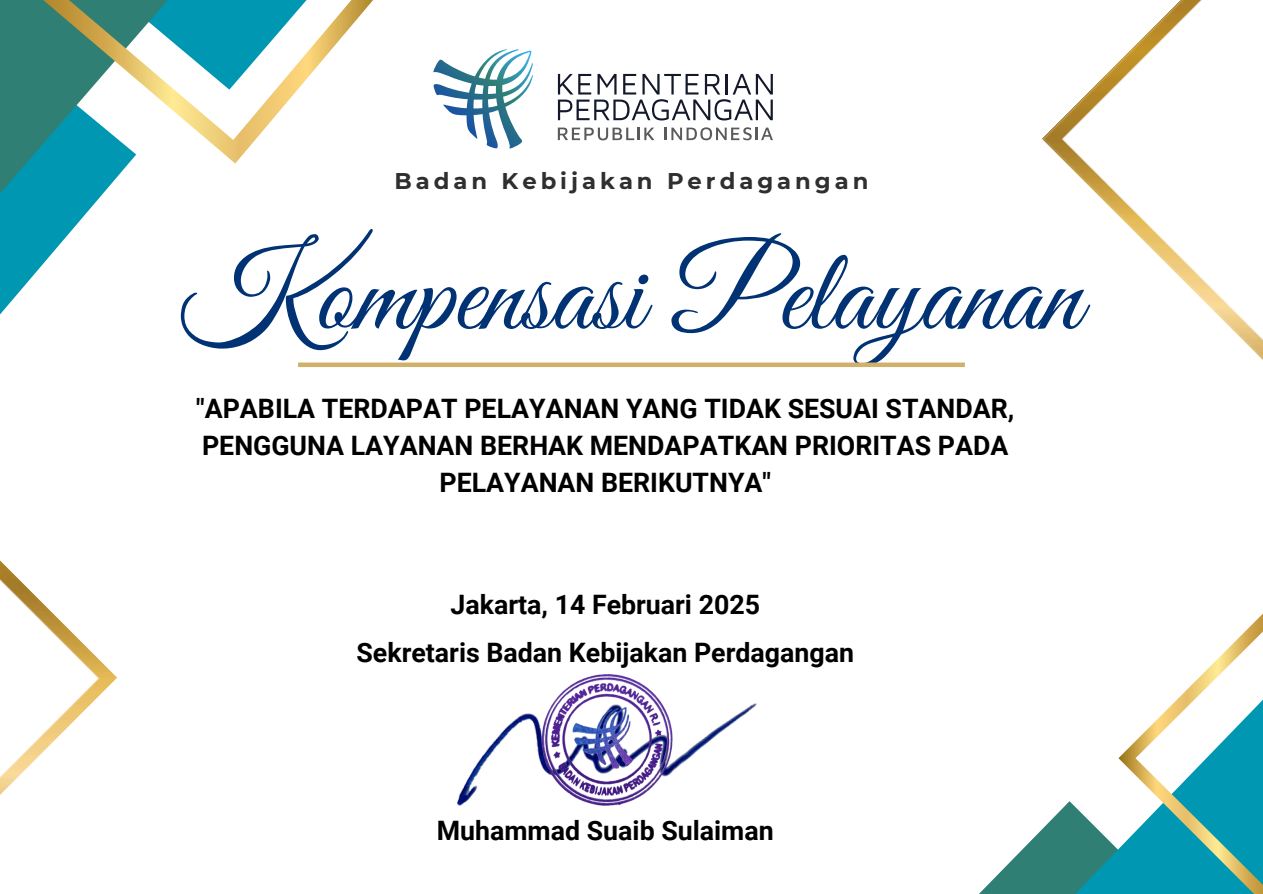
<style>
.page{position:relative;width:1263px;height:894px;background:#fff}
.page>*{position:absolute;margin:0;border:0;box-sizing:border-box;transform-origin:0 0}
.t1{font:117.45px "Great Vibes";color:#003274}
.t2{font:700 26.7px/37.2px "Roboto";color:#000;text-align:center}
.t3{font:700 22.65px "Montserrat";letter-spacing:.175em;color:#302f2f}
</style>
<div class="page">
<svg style="left:980px;top:613px;width:283px;height:280px"></svg>
<svg style="left:0;top:0;width:236px;height:315px"></svg>
<svg style="left:19px;top:0;width:354px;height:163px"></svg>
<div style="left:298px;top:362px;width:667px;height:5px;background:#d0b16a"></div>
<img style="left:1042px;top:0;width:221px;height:360px">
<img style="left:0;top:560px;width:117px;height:235px">
<svg style="left:433px;top:49px;width:100px;height:100px"></svg>
<svg style="left:558px;top:74px;width:215px;height:46px"></svg>
<svg style="left:558px;top:127px;width:96px;height:13px"></svg>
<svg style="left:665px;top:127px;width:108px;height:13px"></svg>
<img style="left:457px;top:703px;width:300px;height:103px">
<img style="left:536px;top:674px;width:139px;height:132px">
<p class="t3" style="left:395px;top:167px;width:475px">Badan Kebijakan Perdagangan</p>
<p class="t1" style="left:181px;top:228px;width:901px">Kompensasi Pelayanan</p>
<p class="t2" style="left:196px;top:390px;width:820px">"APABILA TERDAPAT PELAYANAN YANG TIDAK SESUAI STANDAR,<br>PENGGUNA LAYANAN BERHAK MENDAPATKAN PRIORITAS PADA<br>PELAYANAN BERIKUTNYA"</p>
<p class="t2" style="left:450px;top:586px;width:311px">Jakarta, 14 Februari 2025</p>
<p class="t2" style="left:356px;top:633px;width:499px">Sekretaris Badan Kebijakan Perdagangan</p>
<h1 class="t2" style="left:437px;top:812px;width:338px">Muhammad Suaib Sulaiman</h1>
</div>
